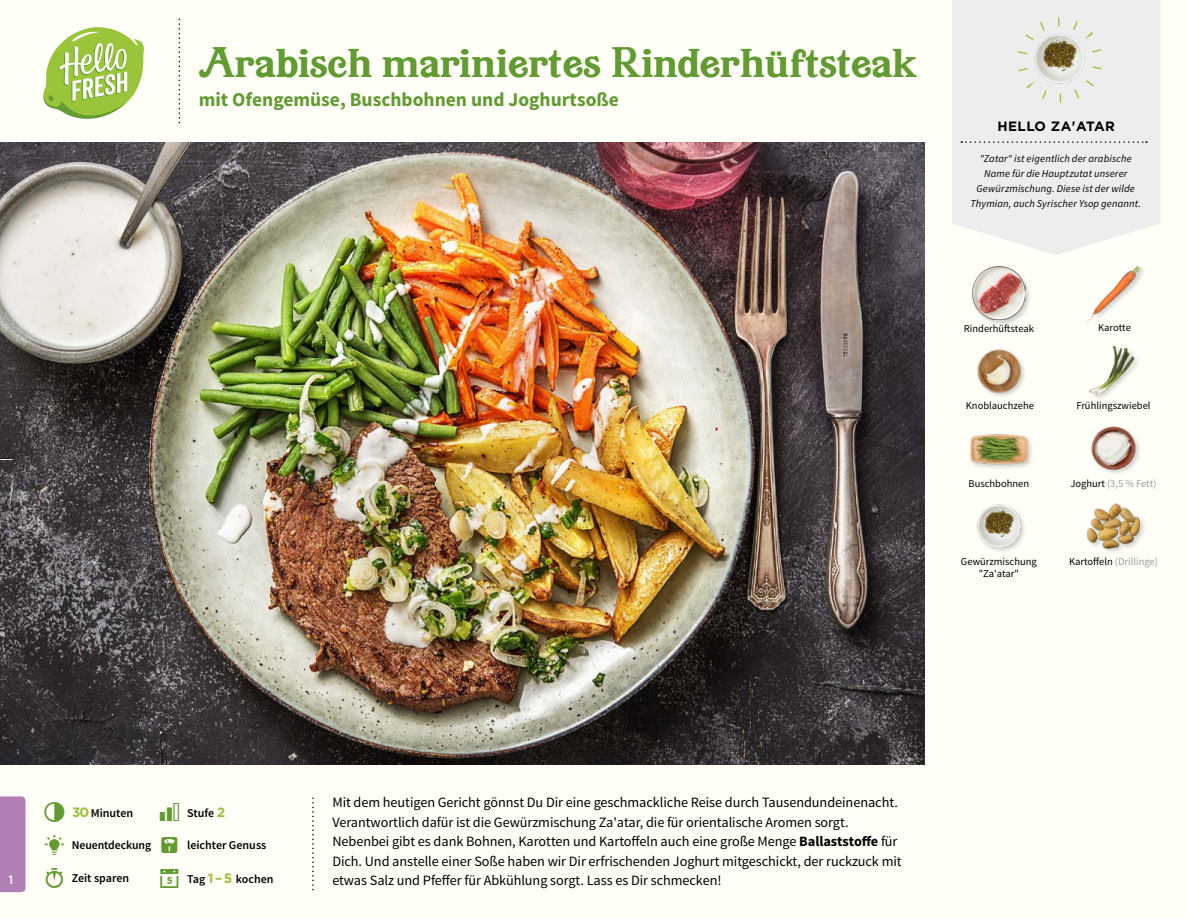
<style>
.page{position:relative;width:1188px;height:918px;background:#fffef7}
.page>*{position:absolute;margin:0;border:0;box-sizing:border-box;transform-origin:0 0}
.t1{font:37.5px "Buena Park JF";color:#619b31}
.t2{font:700 19.5px "Source Sans Pro";color:#619b31}
.t3{font:14.25px/19.5px "Source Sans Pro";letter-spacing:-.005em;color:#000}
.t4{font:700 13.5px "Gotham";letter-spacing:.03em;color:#000}
.t5{font:600 12px "Source Sans Pro";color:#000}
.t6{font:500 12px "Gotham";color:#fffef7}
.t7{font:italic 10.5px/14.7px "Source Sans Pro";letter-spacing:.01em;color:#000;text-align:center}
.t8{font:10.5px "Source Sans Pro";color:#000}
.t9{font:10.5px "Source Sans Pro";color:#9d9d9c}
.s1{color:#000}
.s2{font-family:"Gotham";font-weight:700;font-size:13.5px;color:#9ac43a}
.s3{font-weight:700}
</style>
<div class="page">
<img style="left:977px;top:504px;width:48px;height:48px">
<div style="left:1086px;top:502px;width:60px;height:53px;background:#000;opacity:.2"></div>
<img style="left:1086px;top:502px;width:56px;height:53px">
<img style="left:1091px;top:426px;width:49px;height:48px">
<div style="left:968px;top:433px;width:66px;height:38px;background:#000;opacity:.2"></div>
<img style="left:970px;top:433px;width:58px;height:38px">
<img style="left:977px;top:349px;width:48px;height:48px">
<img style="left:1088px;top:345px;width:50px;height:53px">
<img style="left:1087px;top:266px;width:55px;height:55px">
<div style="left:971px;top:265px;width:62px;height:62px;background:#000;opacity:.2"></div>
<img style="left:972px;top:267px;width:53px;height:53px">
<svg style="left:43px;top:27px;width:101px;height:92px"></svg>
<svg style="left:952px;top:0;width:208px;height:255px;background:#eeeeed"></svg>
<svg style="left:961px;top:141px;width:186px;height:2px"></svg>
<img style="left:1027px;top:25px;width:66px;height:66px">
<div style="left:1017px;top:18px;width:85px;height:85px;border:9px dashed #9ac43a;border-radius:50%"></div>
<div style="left:0;top:796px;width:26px;height:96px;background:#b17fb6"></div>
<img style="left:0;top:142px;width:925px;height:623px">
<svg style="left:0;top:458px;width:13px;height:2px"></svg>
<h1 class="t1" style="left:199px;top:36px;width:721px">Arabisch mariniertes Rinderhüftsteak</h1>
<h2 class="t2" style="left:199px;top:87px;width:422px">mit Ofengemüse, Buschbohnen und Joghurtsoße</h2>
<p class="t4" style="left:998px;top:117px;width:119px">HELLO ZA'ATAR</p>
<p class="t7" style="left:970px;top:152px;width:172px">"Zatar" ist eigentlich der arabische Name für die Hauptzutat unserer Gewürzmischung. Diese ist der wilde Thymian, auch Syrischer Ysop genannt.</p>
<p class="t8" style="left:964px;top:322px;width:72px">Rinderhüftsteak</p>
<p class="t8" style="left:1098px;top:321px;width:34px">Karotte</p>
<p class="t8" style="left:966px;top:399px;width:70px">Knoblauchzehe</p>
<p class="t8" style="left:1076px;top:399px;width:76px">Frühlingszwiebel</p>
<p class="t8" style="left:969px;top:477px;width:62px">Buschbohnen</p>
<p class="t9" style="left:1070px;top:477px;width:88px"><span class="s1">Joghurt</span> (3,5 % Fett)</p>
<p class="t8" style="left:961px;top:555px;width:77px">Gewürzmischung</p>
<p class="t9" style="left:1069px;top:555px;width:90px"><span class="s1">Kartoffeln</span> (Drillinge)</p>
<p class="t8" style="left:979px;top:567px;width:42px">"Za'atar"</p>
<p class="t6" style="left:9px;top:872px;width:6px">1</p>
<p class="t5" style="left:72px;top:805px;width:62px"><span class="s2">30</span> Minuten</p>
<p class="t5" style="left:187px;top:805px;width:40px">Stufe <span class="s2">2</span></p>
<p class="t3" style="left:332px;top:793px;width:571px">Mit dem heutigen Gericht gönnst Du Dir eine geschmackliche Reise durch Tausendundeinenacht.<br>Verantwortlich dafür ist die Gewürzmischung Za'atar, die für orientalische Aromen sorgt.<br>Nebenbei gibt es dank Bohnen, Karotten und Kartoffeln auch eine große Menge <span class="s3">Ballaststoffe</span> für Dich. Und anstelle einer Soße haben wir Dir erfrischenden Joghurt mitgeschickt, der ruckzuck mit etwas Salz und Pfeffer für Abkühlung sorgt. Lass es Dir schmecken!</p>
<p class="t5" style="left:72px;top:838px;width:81px">Neuentdeckung</p>
<p class="t5" style="left:187px;top:838px;width:81px">leichter Genuss</p>
<p class="t5" style="left:72px;top:870px;width:59px">Zeit sparen</p>
<p class="t5" style="left:187px;top:871px;width:88px">Tag <span class="s2">1 –5</span> kochen</p>
</div>
